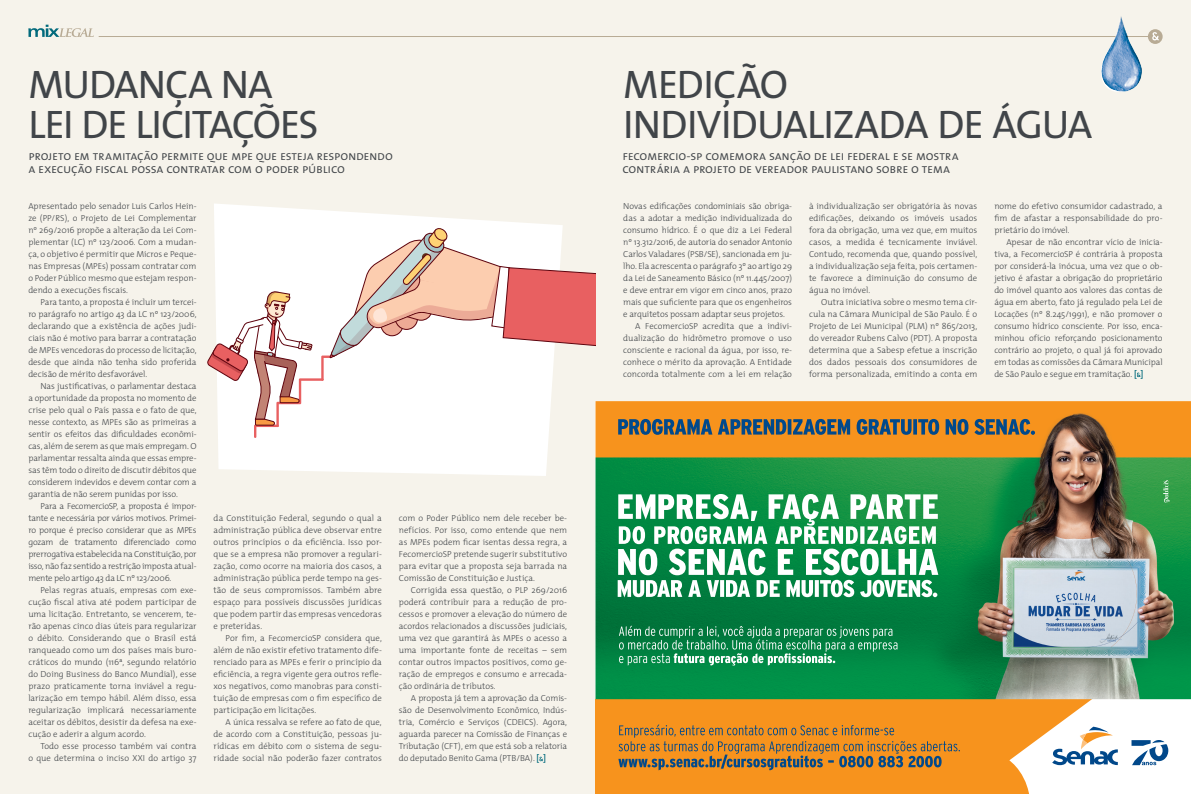
<style>
.page{position:relative;width:1191px;height:794px;background:#f6f3eb}
.page>*{position:absolute;margin:0;border:0;box-sizing:border-box;transform-origin:0 0}
.t1{font:40px/40px "The Mix Caps";letter-spacing:-.025em;color:#414549}
.t2{font:13px/13px "The Mix Semi Light Caps";letter-spacing:-.02em;color:#414549}
.paragrafo_NOVO{font:300 8.8px/12px "The Mix";color:#414549;text-align:justify}
.s1{font-weight:600;font-size:9px;color:#026a7c}
</style>
<div class="page">
<svg style="left:539px;top:756px;width:4px;height:5px"></svg>
<hr style="left:99px;top:36px;width:1057px;height:1px;background:#b8ab95">
<svg style="left:28px;top:25px;width:66px;height:12px"></svg>
<div style="left:1147px;top:29px;width:15px;height:15px;background:#b8ab95;border-radius:50%"></div>
<svg style="left:1152px;top:32px;width:7px;height:8px"></svg>
<svg style="left:1137px;top:372px;width:3px;height:5px"></svg>
<svg style="left:214px;top:204px;width:349px;height:272px;fill:#fff"></svg>
<img style="left:1101px;top:16px;width:49px;height:76px">
<div style="left:595px;top:401px;width:596px;height:393px;background:#fff"></div>
<svg style="left:595px;top:699px;width:497px;height:95px;background:#f79e35"></svg>
<img style="left:595px;top:401px;width:596px;height:298px">
<svg style="left:618px;top:419px;width:94px;height:16px;background:#5e6560"></svg>
<svg style="left:718px;top:419px;width:132px;height:16px;background:#5f6560"></svg>
<svg style="left:856px;top:419px;width:83px;height:16px"></svg>
<svg style="left:945px;top:419px;width:23px;height:16px"></svg>
<svg style="left:974px;top:419px;width:61px;height:16px"></svg>
<svg style="left:618px;top:724px;width:342px;height:46px;background:#c48333"></svg>
<svg style="left:617px;top:494px;width:321px;height:103px"></svg>
<svg style="left:619px;top:626px;width:278px;height:39px;background:#329865"></svg>
<svg style="left:1052px;top:726px;width:65px;height:39px"></svg>
<svg style="left:1131px;top:740px;width:37px;height:25px"></svg>
<svg style="left:1163px;top:480px;width:6px;height:23px"></svg>
<svg style="left:208px;top:227px;width:388px;height:211px;background:#f4e0dc"></svg>
<p class="t1" style="left:29px;top:63px;width:291px">MUDANÇA NA<br>LEI DE LICITAÇÕES</p>
<p class="t1" style="left:623px;top:63px;width:471px">MEDIÇÃO<br>INDIVIDUALIZADA DE ÁGUA</p>
<p class="t2" style="left:28px;top:148px;width:366px">projeto em tramitação permite que mpe que esteja respondendo a execução fiscal possa contratar com o poder público</p>
<p class="t2" style="left:622px;top:148px;width:338px">fecomercio-sp comemora sanção de lei federal e se mostra contrária a projeto de vereador paulistano sobre o tema</p>
<p class="paragrafo_NOVO" style="left:28px;top:200px;width:170px">Apresentado pelo senador Luis Carlos Hein&shy;ze (PP/RS), o Projeto de Lei Complementar nº 269/2016 propõe a alteração da Lei Com&shy;plementar (LC) nº 123/2006. Com a mudan&shy;ça, o objetivo é permitir que Micros e Peque&shy;nas Empresas (MPEs) possam contratar com o Poder Público mesmo que estejam respon&shy;dendo a execuções fiscais.</p>
<p class="paragrafo_NOVO" style="left:28px;top:296px;width:170px;text-indent:12px">Para tanto, a proposta é incluir um tercei&shy;ro parágrafo no artigo 43 da LC nº 123/2006, declarando que a existência de ações judi&shy;ciais não é motivo para barrar a contratação de MPEs vencedoras do processo de licitação, desde que ainda não tenha sido proferida decisão de mérito desfavorável.</p>
<p class="paragrafo_NOVO" style="left:28px;top:380px;width:170px;text-indent:12px">Nas justificativas, o parlamentar destaca a oportunidade da proposta no momento de crise pelo qual o País passa e o fato de que, nesse contexto, as MPEs são as primeiras a sentir os efeitos das dificuldades econômi&shy;cas, além de serem as que mais empregam. O parlamentar ressalta ainda que essas empre&shy;sas têm todo o direito de discutir débitos que considerem indevidos e devem contar com a garantia de não serem punidas por isso.</p>
<p class="paragrafo_NOVO" style="left:28px;top:500px;width:170px;text-indent:12px">Para a FecomercioSP, a proposta é impor&shy;tante e necessária por vários motivos. Primei&shy;ro porque é preciso considerar que as MPEs gozam de tratamento diferenciado como prerrogativa estabelecida na Constituição, por isso, não faz sentido a restrição imposta atual&shy;mente pelo artigo 43 da LC nº 123/2006.</p>
<p class="paragrafo_NOVO" style="left:28px;top:584px;width:170px;text-indent:12px">Pelas regras atuais, empresas com exe&shy;cução fiscal ativa até podem participar de uma licitação. Entretanto, se vencerem, te&shy;rão apenas cinco dias úteis para regularizar o débito. Considerando que o Brasil está ranqueado como um dos países mais buro&shy;cráticos do mundo (116ª, segundo relatório do Doing Business do Banco Mundial), esse prazo praticamente torna inviável a regu&shy;larização em tempo hábil. Além disso, essa regularização implicará necessariamente aceitar os débitos, desistir da defesa na exe&shy;cução e aderir a algum acordo.</p>
<p class="paragrafo_NOVO" style="left:28px;top:740px;width:170px;text-align:right">Todo esse processo também vai contra<br>o que determina o inciso XXI do artigo 37</p>
<p class="paragrafo_NOVO" style="left:214px;top:512px;width:170px">da Constituição Federal, segundo o qual a administração pública deve observar entre outros princípios o da eficiência. Isso por&shy;que se a empresa não promover a regulari&shy;zação, como ocorre na maioria dos casos, a administração pública perde tempo na ges&shy;tão de seus compromissos. Também abre espaço para possíveis discussões jurídicas que podem partir das empresas vencedoras e preteridas.</p>
<p class="paragrafo_NOVO" style="left:214px;top:632px;width:170px;text-indent:12px">Por fim, a FecomercioSP considera que, além de não existir efetivo tratamento dife&shy;renciado para as MPEs e ferir o princípio da eficiência, a regra vigente gera outros refle&shy;xos negativos, como manobras para consti&shy;tuição de empresas com o fim específico de participação em licitações.</p>
<p class="paragrafo_NOVO" style="left:214px;top:716px;width:170px;text-indent:12px">A única ressalva se refere ao fato de que, de acordo com a Constituição, pessoas ju&shy;rídicas em débito com o sistema de segu&shy;ridade social não poderão fazer contratos</p>
<p class="paragrafo_NOVO" style="left:399px;top:512px;width:170px">com o Poder Público nem dele receber be&shy;nefícios. Por isso, como entende que nem as MPEs podem ficar isentas dessa regra, a FecomercioSP pretende sugerir substitutivo para evitar que a proposta seja barrada na Comissão de Constituição e Justiça.</p>
<p class="paragrafo_NOVO" style="left:399px;top:584px;width:170px;text-indent:12px">Corrigida essa questão, o PLP 269/2016 poderá contribuir para a redução de pro&shy;cessos e promover a elevação do número de acordos relacionados a discussões judiciais, uma vez que garantirá às MPEs o acesso a uma importante fonte de receitas – sem contar outros impactos positivos, como ge&shy;ração de empregos e consumo e arrecada&shy;ção ordinária de tributos.</p>
<p class="paragrafo_NOVO" style="left:399px;top:692px;width:170px;text-indent:12px">A proposta já tem a aprovação da Comis&shy;são de Desenvolvimento Econômico, Indús&shy;tria, Comércio e Serviços (CDEICS). Agora, aguarda parecer na Comissão de Finanças e Tributação (CFT), em que está sob a relatoria do deputado Benito Gama (PTB/BA). <span class="s1">[ ]</span></p>
<p class="paragrafo_NOVO" style="left:623px;top:200px;width:170px">Novas edificações condominiais são obriga&shy;das a adotar a medição individualizada do consumo hídrico. É o que diz a Lei Federal nº 13.312/2016, de autoria do senador Antonio Carlos Valadares (PSB/SE), sancionada em ju&shy;lho. Ela acrescenta o parágrafo 3º ao artigo 29 da Lei de Saneamento Básico (nº 11.445/2007) e deve entrar em vigor em cinco anos, prazo mais que suficiente para que os engenheiros e arquitetos possam adaptar seus projetos.</p>
<p class="paragrafo_NOVO" style="left:623px;top:320px;width:170px;text-indent:12px">A FecomercioSP acredita que a indivi&shy;dualização do hidrômetro promove o uso consciente e racional da água, por isso, re&shy;conhece o mérito da aprovação. A Entidade concorda totalmente com a lei em relação</p>
<p class="paragrafo_NOVO" style="left:809px;top:200px;width:170px">à individualização ser obrigatória às novas edificações, deixando os imóveis usados fora da obrigação, uma vez que, em muitos casos, a medida é tecnicamente inviável.<br>Contudo, recomenda que, quando possível, a individualização seja feita, pois certamen&shy;te favorece a diminuição do consumo de água no imóvel.</p>
<p class="paragrafo_NOVO" style="left:809px;top:296px;width:170px;text-indent:12px">Outra iniciativa sobre o mesmo tema cir&shy;cula na Câmara Municipal de São Paulo. É o Projeto de Lei Municipal (PLM) nº 865/2013, do vereador Rubens Calvo (PDT). A proposta determina que a Sabesp efetue a inscrição dos dados pessoais dos consumidores de forma personalizada, emitindo a conta em</p>
<p class="paragrafo_NOVO" style="left:994px;top:200px;width:170px">nome do efetivo consumidor cadastrado, a fim de afastar a responsabilidade do pro&shy;prietário do imóvel.</p>
<p class="paragrafo_NOVO" style="left:994px;top:236px;width:170px;text-indent:12px">Apesar de não encontrar vício de inicia&shy;tiva, a FecomercioSP é contrária à proposta por considerá-la inócua, uma vez que o ob&shy;jetivo é afastar a obrigação do proprietário do imóvel quanto aos valores das contas de água em aberto, fato já regulado pela Lei de Locações (nº 8.245/1991), e não promover o consumo hídrico consciente. Por isso, enca&shy;minhou ofício reforçando posicionamento contrário ao projeto, o qual já foi aprovado em todas as comissões da Câmara Municipal de São Paulo e segue em tramitação. <span class="s1">[ ]</span></p>
</div>
